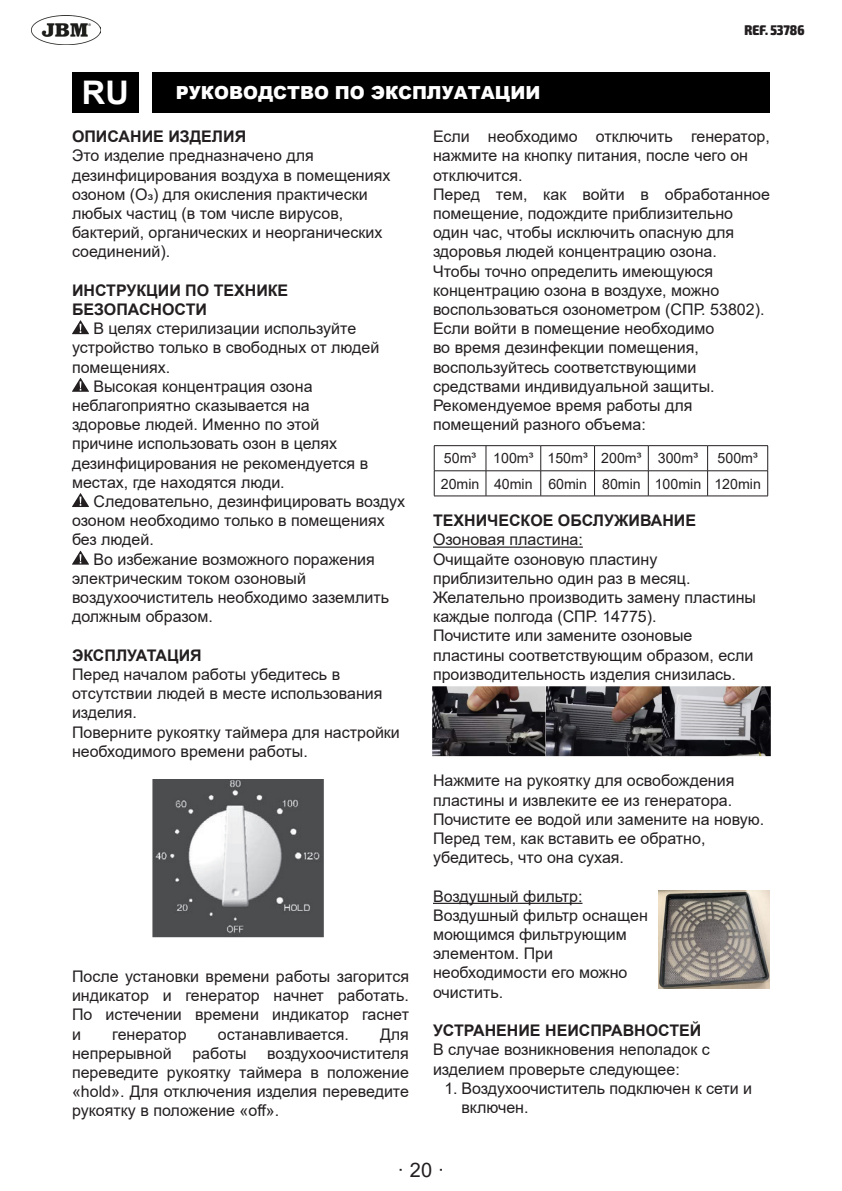
<style>
.page{position:relative;width:842px;height:1191px;background:#fff}
.page>*{position:absolute;margin:0;border:0;box-sizing:border-box;transform-origin:0 0}
.t1{font:700 32.6px "Arial";color:#fff}
.t2{font:20px "Arial";color:#231f20}
.t3{font:900 18px "Arial";color:#fff}
.Estilo_de_párrafo_3{font:16px/19.2px "Arial";color:#231f20}
.Estilo_de_párrafo_3-2{font:700 16px/19.2px "Arial";color:#231f20}
.Paràgraf{font:14.2px "Arial";color:#231f20}
.t4{font:900 condensed 14px "Exo 2";color:#231f20}
</style>
<div class="page">
<img style="left:32px;top:16px;width:69px;height:28px">
<svg style="left:72px;top:320px;width:17px;height:14px"></svg>
<svg style="left:72px;top:378px;width:17px;height:14px"></svg>
<svg style="left:72px;top:493px;width:17px;height:14px"></svg>
<svg style="left:72px;top:551px;width:17px;height:13px"></svg>
<img style="left:152px;top:779px;width:172px;height:159px">
<hr style="left:433px;top:546px;width:150px;height:2px;background:#231f20">
<hr style="left:433px;top:902px;width:149px;height:2px;background:#231f20">
<img style="left:433px;top:686px;width:337px;height:71px">
<div style="left:72px;top:72px;width:67px;height:41px;background:#000"></div>
<div style="left:153px;top:72px;width:617px;height:41px;background:#000"></div>
<hr style="left:434px;top:445px;width:52px;height:1px;background:#231f20">
<hr style="left:486px;top:445px;width:55px;height:1px;background:#231f20">
<hr style="left:541px;top:445px;width:53px;height:1px;background:#231f20">
<hr style="left:594px;top:445px;width:54px;height:1px;background:#231f20">
<hr style="left:648px;top:445px;width:60px;height:1px;background:#231f20">
<hr style="left:708px;top:445px;width:60px;height:1px;background:#231f20">
<hr style="left:434px;top:470px;width:52px;height:1px;background:#231f20">
<svg style="left:434px;top:446px;width:1px;height:49px"></svg>
<hr style="left:486px;top:470px;width:55px;height:1px;background:#231f20">
<svg style="left:486px;top:446px;width:1px;height:49px"></svg>
<hr style="left:541px;top:470px;width:53px;height:1px;background:#231f20">
<svg style="left:540px;top:446px;width:1px;height:49px"></svg>
<hr style="left:594px;top:470px;width:54px;height:1px;background:#231f20">
<svg style="left:594px;top:446px;width:1px;height:49px"></svg>
<hr style="left:648px;top:470px;width:60px;height:1px;background:#231f20">
<svg style="left:648px;top:446px;width:1px;height:49px"></svg>
<hr style="left:708px;top:470px;width:60px;height:1px;background:#231f20">
<svg style="left:707px;top:446px;width:1px;height:49px"></svg>
<svg style="left:767px;top:446px;width:1px;height:49px"></svg>
<hr style="left:434px;top:495px;width:52px;height:1px;background:#231f20">
<hr style="left:486px;top:495px;width:55px;height:1px;background:#231f20">
<hr style="left:541px;top:495px;width:53px;height:1px;background:#231f20">
<hr style="left:594px;top:495px;width:54px;height:1px;background:#231f20">
<hr style="left:648px;top:495px;width:60px;height:1px;background:#231f20">
<hr style="left:708px;top:495px;width:60px;height:1px;background:#231f20">
<img style="left:658px;top:890px;width:112px;height:98px">
<p class="t1" style="left:82px;top:69px;width:48px">RU</p>
<p class="t3" style="left:176px;top:80px;width:366px">РУКОВОДСТВО ПО ЭКСПЛУАТАЦИИ</p>
<p class="t4" style="left:744px;top:21px;width:61px">REF. 53786</p>
<p class="Estilo_de_párrafo_3-2" style="left:72px;top:127px;width:176px">ОПИСАНИЕ ИЗДЕЛИЯ</p>
<p class="Estilo_de_párrafo_3" style="left:72px;top:146px;width:320px">Это изделие предназначено для дезинфицирования воздуха в помещениях озоном (O3) для окисления практически любых частиц (в том числе вирусов, бактерий, органических и неорганических соединений).</p>
<p class="Estilo_de_párrafo_3-2" style="left:72px;top:281px;width:218px">ИНСТРУКЦИИ ПО ТЕХНИКЕ<br>БЕЗОПАСНОСТИ</p>
<p class="Estilo_de_párrafo_3" style="left:72px;top:319px;width:309px;text-indent:21px">В целях стерилизации используйте устройство только в свободных от людей помещениях.</p>
<p class="Estilo_de_párrafo_3" style="left:72px;top:376px;width:298px;text-indent:21px">Высокая концентрация озона неблагоприятно сказывается на здоровье людей. Именно по этой причине использовать озон в целях дезинфицирования не рекомендуется в местах, где находятся люди.</p>
<p class="Estilo_de_párrafo_3" style="left:72px;top:492px;width:335px;text-indent:21px">Следовательно, дезинфицировать воздух озоном необходимо только в помещениях без людей.</p>
<p class="Estilo_de_párrafo_3" style="left:72px;top:549px;width:319px;text-indent:21px">Во избежание возможного поражения электрическим током озоновый воздухоочиститель необходимо заземлить должным образом.</p>
<p class="Estilo_de_párrafo_3-2" style="left:72px;top:645px;width:131px">ЭКСПЛУАТАЦИЯ</p>
<p class="Estilo_de_párrafo_3" style="left:72px;top:664px;width:312px">Перед началом работы убедитесь в отсутствии людей в месте использования изделия.</p>
<p class="Estilo_de_párrafo_3" style="left:72px;top:722px;width:329px">Поверните рукоятку таймера для настройки необходимого времени работы.</p>
<p class="Estilo_de_párrafo_3" style="left:72px;top:966px;width:338px;text-align:justify">После установки времени работы загорится индикатор и генератор начнет работать.<br>По истечении времени индикатор гаснет и</p>
<p class="Estilo_de_párrafo_3" style="left:112px;top:1024px;width:76px">генератор</p>
<p class="Estilo_de_párrafo_3" style="left:218px;top:1024px;width:132px">останавливается.</p>
<p class="Estilo_de_párrafo_3" style="left:380px;top:1024px;width:30px">Для</p>
<p class="Estilo_de_párrafo_3" style="left:72px;top:1043px;width:101px">непрерывной</p>
<p class="Estilo_de_párrafo_3" style="left:192px;top:1043px;width:56px">работы</p>
<p class="Estilo_de_párrafo_3" style="left:72px;top:1043px;width:338px;text-align:justify;text-indent:195px">воздухоочистителя переведите рукоятку таймера в положение «hold». Для отключения изделия переведите рукоятку в положение «off».</p>
<p class="Estilo_de_párrafo_3" style="left:433px;top:127px;width:338px">Если необходимо отключить генератор, нажмите на кнопку питания, после чего он</p>
<p class="Estilo_de_párrafo_3" style="left:433px;top:165px;width:91px">отключится.</p>
<p class="Estilo_de_párrafo_3" style="left:433px;top:184px;width:338px">Перед тем, как войти в обработанное помещение, подождите приблизительно</p>
<p class="Estilo_de_párrafo_3" style="left:433px;top:223px;width:303px">один час, чтобы исключить опасную для</p>
<p class="Estilo_de_párrafo_3" style="left:433px;top:242px;width:285px">здоровья людей концентрацию озона.</p>
<p class="Estilo_de_párrafo_3" style="left:433px;top:261px;width:281px">Чтобы точно определить имеющуюся</p>
<p class="Estilo_de_párrafo_3" style="left:433px;top:280px;width:288px">концентрацию озона в воздухе, можно</p>
<p class="Estilo_de_párrafo_3" style="left:433px;top:300px;width:333px">воспользоваться озонометром (СПР. 53802).</p>
<p class="Estilo_de_párrafo_3" style="left:433px;top:319px;width:283px">Если войти в помещение необходимо</p>
<p class="Estilo_de_párrafo_3" style="left:433px;top:338px;width:267px">во время дезинфекции помещения,</p>
<p class="Estilo_de_párrafo_3" style="left:433px;top:357px;width:265px">воспользуйтесь соответствующими</p>
<p class="Estilo_de_párrafo_3" style="left:433px;top:376px;width:283px">средствами индивидуальной защиты.</p>
<p class="Estilo_de_párrafo_3" style="left:433px;top:396px;width:261px">Рекомендуемое время работы для помещений разного объема:</p>
<p class="Paràgraf" style="left:444px;top:448px;width:34px">50m³</p>
<p class="Paràgraf" style="left:493px;top:448px;width:42px">100m³</p>
<p class="Paràgraf" style="left:547px;top:448px;width:42px">150m³</p>
<p class="Paràgraf" style="left:601px;top:448px;width:42px">200m³</p>
<p class="Paràgraf" style="left:658px;top:448px;width:42px">300m³</p>
<p class="Paràgraf" style="left:717px;top:448px;width:42px">500m³</p>
<p class="Paràgraf" style="left:441px;top:474px;width:40px">20min</p>
<p class="Paràgraf" style="left:494px;top:474px;width:40px">40min</p>
<p class="Paràgraf" style="left:548px;top:474px;width:40px">60min</p>
<p class="Paràgraf" style="left:602px;top:474px;width:40px">80min</p>
<p class="Paràgraf" style="left:655px;top:474px;width:48px">100min</p>
<p class="Paràgraf" style="left:714px;top:474px;width:48px">120min</p>
<p class="Estilo_de_párrafo_3-2" style="left:433px;top:511px;width:265px">ТЕХНИЧЕСКОЕ ОБСЛУЖИВАНИЕ</p>
<p class="Estilo_de_párrafo_3" style="left:433px;top:530px;width:151px">Озоновая пластина:</p>
<p class="Estilo_de_párrafo_3" style="left:433px;top:549px;width:259px">Очищайте озоновую пластину приблизительно один раз в месяц.</p>
<p class="Estilo_de_párrafo_3" style="left:433px;top:588px;width:325px">Желательно производить замену пластины каждые полгода (СПР. 14775).</p>
<p class="Estilo_de_párrafo_3" style="left:433px;top:626px;width:322px">Почистите или замените озоновые пластины соответствующим образом, если производительность изделия снизилась.</p>
<p class="Estilo_de_párrafo_3" style="left:433px;top:771px;width:303px">Нажмите на рукоятку для освобождения пластины и извлеките ее из генератора.</p>
<p class="Estilo_de_párrafo_3" style="left:433px;top:809px;width:333px">Почистите ее водой или замените на новую.</p>
<p class="Estilo_de_párrafo_3" style="left:433px;top:828px;width:274px">Перед тем, как вставить ее обратно, убедитесь, что она сухая.</p>
<p class="Estilo_de_párrafo_3" style="left:433px;top:886px;width:151px">Воздушный фильтр:</p>
<p class="Estilo_de_párrafo_3" style="left:433px;top:905px;width:216px">Воздушный фильтр оснащен моющимся фильтрующим элементом. При необходимости его можно очистить.</p>
<p class="Estilo_de_párrafo_3-2" style="left:433px;top:1021px;width:270px">УСТРАНЕНИЕ НЕИСПРАВНОСТЕЙ</p>
<p class="Estilo_de_párrafo_3" style="left:433px;top:1040px;width:278px">В случае возникновения неполадок с изделием проверьте следующее:</p>
<p class="Estilo_de_párrafo_3" style="left:461px;top:1078px;width:292px;text-indent:-17px">1. Воздухоочиститель подключен к сети и включен.</p>
<p class="t2" style="left:398px;top:1156px;width:48px">· 20 ·</p>
</div>
